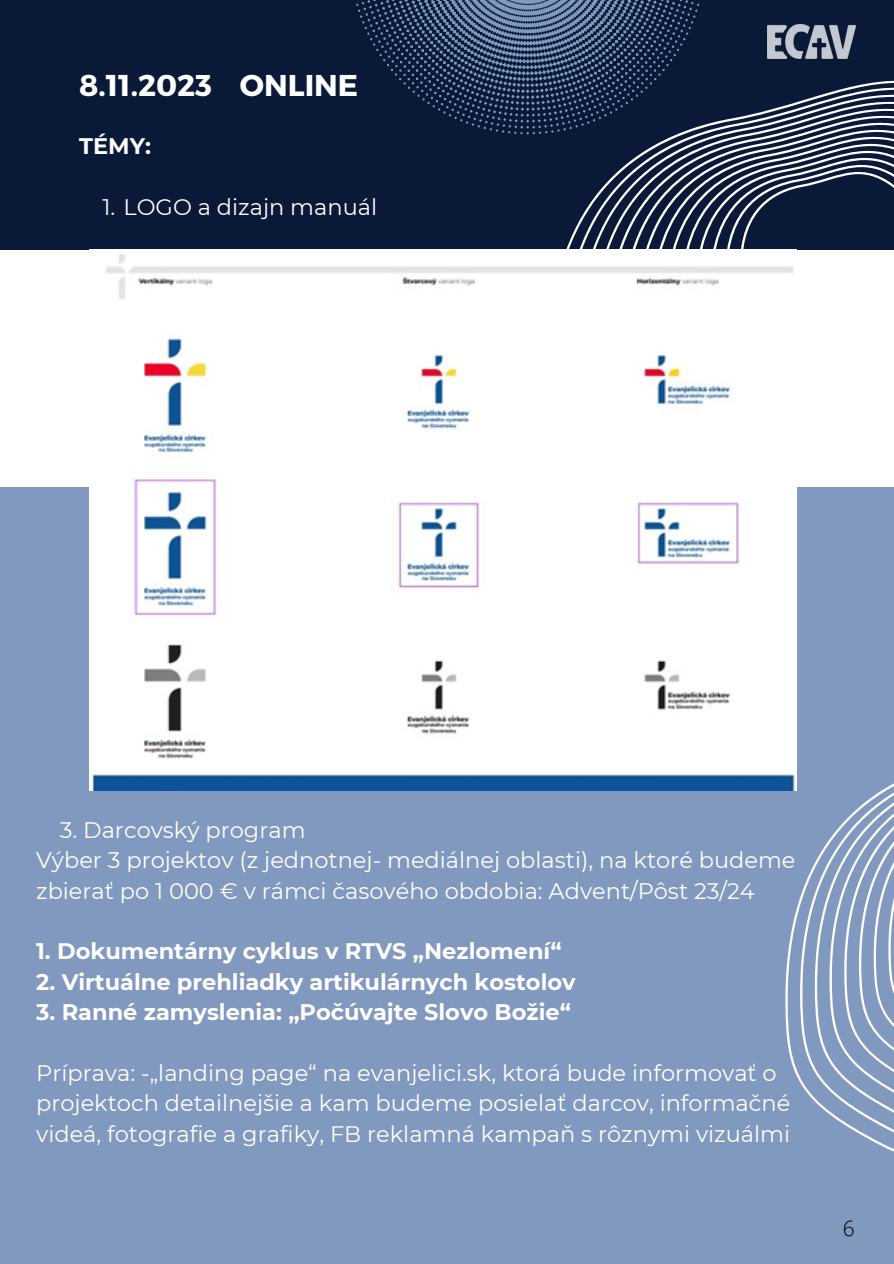
<style>
.page{position:relative;width:894px;height:1264px;background:#fff}
.page>*{position:absolute;margin:0;border:0;box-sizing:border-box;transform-origin:0 0}
.t1{font:700 30px "Montserrat";color:#fff}
.t2{font:22.5px/30.3px "Montserrat";color:#fff}
.t3{font:700 22.5px "Montserrat";color:#fff}
.t4{font:300 21px "Open Sans";color:#000}
</style>
<div class="page">
<div style="left:0;top:0;width:893px;height:249px;background:#0a1937"></div>
<div style="left:0;top:487px;width:893px;height:776px;background:#8198bf"></div>
<img style="left:767px;top:24px;width:87px;height:35px">
<svg style="left:592px;top:85px;width:301px;height:164px"></svg>
<svg style="left:607px;top:93px;width:286px;height:156px"></svg>
<svg style="left:622px;top:101px;width:271px;height:148px"></svg>
<svg style="left:636px;top:109px;width:257px;height:140px"></svg>
<svg style="left:651px;top:117px;width:242px;height:132px"></svg>
<svg style="left:666px;top:125px;width:227px;height:124px"></svg>
<svg style="left:680px;top:133px;width:213px;height:116px"></svg>
<svg style="left:695px;top:141px;width:198px;height:109px"></svg>
<img style="left:89px;top:249px;width:707px;height:541px">
<svg style="left:785px;top:719px;width:14px;height:361px"></svg>
<svg style="left:799px;top:784px;width:94px;height:367px"></svg>
<svg style="left:356px;top:0;width:349px;height:134px"></svg>
<h1 class="t1" style="left:79px;top:66px;width:280px">8.11.2023 ONLINE</h1>
<h2 class="t3" style="left:79px;top:132px;width:73px">TÉMY:</h2>
<p class="t2" style="left:102px;top:191px;width:276px">1. LOGO a dizajn manuál</p>
<p class="t2" style="left:60px;top:814px;width:247px">3. Darcovský program</p>
<p class="t2" style="left:36px;top:845px;width:760px">Výber 3 projektov (z jednotnej- mediálnej oblasti), na ktoré budeme zbierať po 1 000 € v rámci časového obdobia: Advent/Pôst 23/24</p>
<p class="t3" style="left:36px;top:937px;width:526px">1. Dokumentárny cyklus v RTVS „Nezlomení“</p>
<p class="t3" style="left:36px;top:968px;width:541px">2. Virtuálne prehliadky artikulárnych kostolov</p>
<p class="t3" style="left:36px;top:998px;width:536px">3. Ranné zamyslenia: „Počúvajte Slovo Božie“</p>
<p class="t2" style="left:36px;top:1057px;width:755px">Príprava: -„landing page“ na evanjelici.sk, ktorá bude informovať o projektoch detailnejšie a kam budeme posielať darcov, informačné videá, fotografie a grafiky, FB reklamná kampaň s rôznymi vizuálmi</p>
<p class="t4" style="left:842px;top:1213px;width:13px">6</p>
</div>
